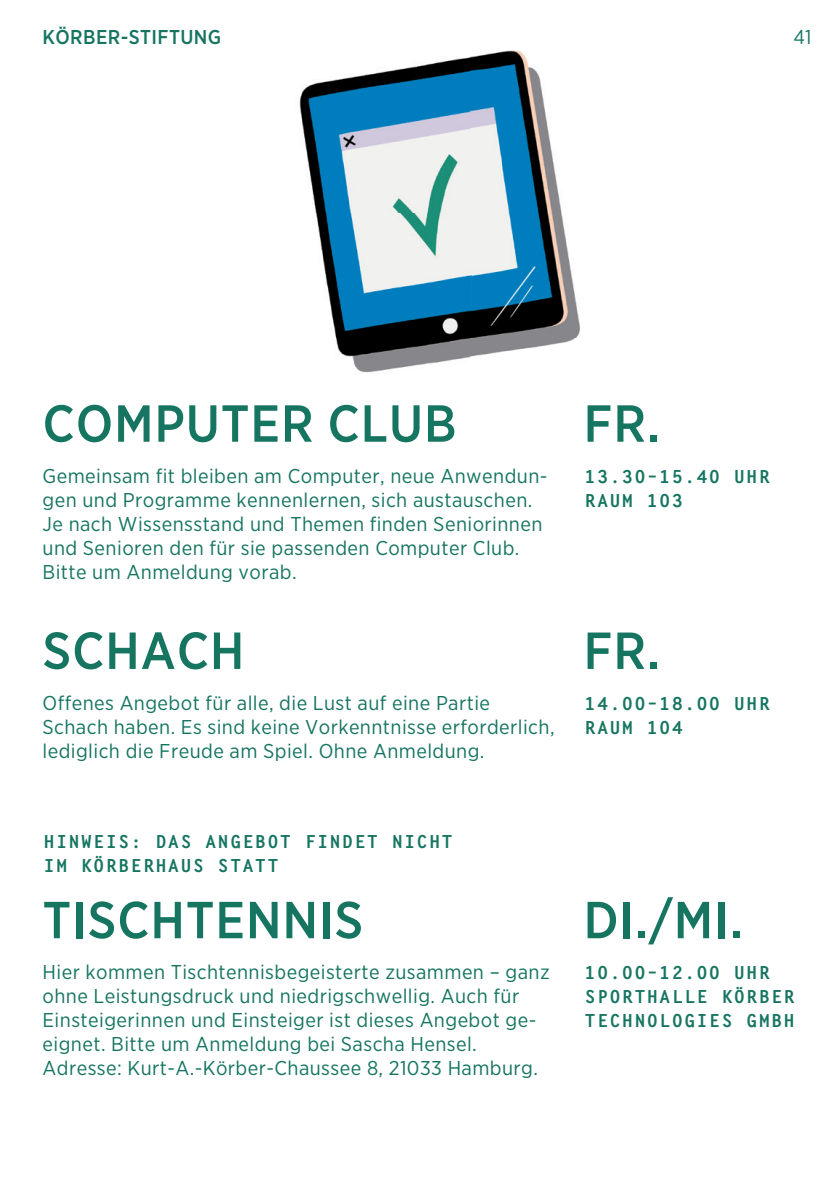
<style>
.page{position:relative;width:840px;height:1191px;background:#fff}
.page>*{position:absolute;margin:0;border:0;box-sizing:border-box;transform-origin:0 0}
.t1{font:500 52px "Gotham Narrow";letter-spacing:.02em;color:#167561}
.t2{font:20px/24px "Gotham Narrow";letter-spacing:.02em;color:#167561}
.t3{font:500 20px "Gotham Narrow";letter-spacing:.02em;color:#167561}
.t4{font:18px/24px "Koerberhaus";letter-spacing:-.05em;color:#167561}
</style>
<div class="page">
<img style="left:299px;top:50px;width:281px;height:323px">
<p class="t3" style="left:43px;top:25px;width:180px">KÖRBER-STIFTUNG</p>
<p class="t2" style="left:792px;top:25px;width:20px">41</p>
<h1 class="t1" style="left:43px;top:390px;width:415px">COMPUTER CLUB</h1>
<p class="t2" style="left:43px;top:463px;width:506px">Gemeinsam fit bleiben am Computer, neue Anwendun&shy;gen und Programme kennenlernen, sich austauschen.<br>Je nach Wissensstand und Themen finden Seniorinnen und Senioren den für sie passenden Computer Club.<br>Bitte um Anmeldung vorab.</p>
<h1 class="t1" style="left:43px;top:617px;width:203px">SCHACH</h1>
<p class="t2" style="left:43px;top:690px;width:513px">Offenes Angebot für alle, die Lust auf eine Partie<br>Schach haben. Es sind keine Vorkenntnisse erforderlich, lediglich die Freude am Spiel. Ohne Anmeldung.</p>
<p class="t4" style="left:43px;top:829px;width:412px">HINWEIS: DAS ANGEBOT FINDET NICHT<br>IM KÖRBERHAUS STATT</p>
<h1 class="t1" style="left:43px;top:887px;width:322px">TISCHTENNIS</h1>
<p class="t2" style="left:43px;top:959px;width:508px">Hier kommen Tischtennisbegeisterte zusammen – ganz ohne Leistungsdruck und niedrigschwellig. Auch für Einsteigerinnen und Einsteiger ist dieses Angebot ge&shy;eignet. Bitte um Anmeldung bei Sascha Hensel.<br>Adresse: Kurt-A.-Körber-Chaussee 8, 21033 Hamburg.</p>
<h1 class="t1" style="left:583px;top:390px;width:78px">FR.</h1>
<p class="t4" style="left:583px;top:464px;width:189px">13.30–15.40 UHR<br>RAUM 103</p>
<h1 class="t1" style="left:583px;top:617px;width:78px">FR.</h1>
<p class="t4" style="left:583px;top:691px;width:189px">14.00–18.00 UHR<br>RAUM 104</p>
<h1 class="t1" style="left:583px;top:887px;width:160px">DI./MI.</h1>
<p class="t4" style="left:583px;top:960px;width:214px">10.00–12.00 UHR<br>SPORTHALLE KÖRBER<br>TECHNOLOGIES GMBH</p>
</div>
